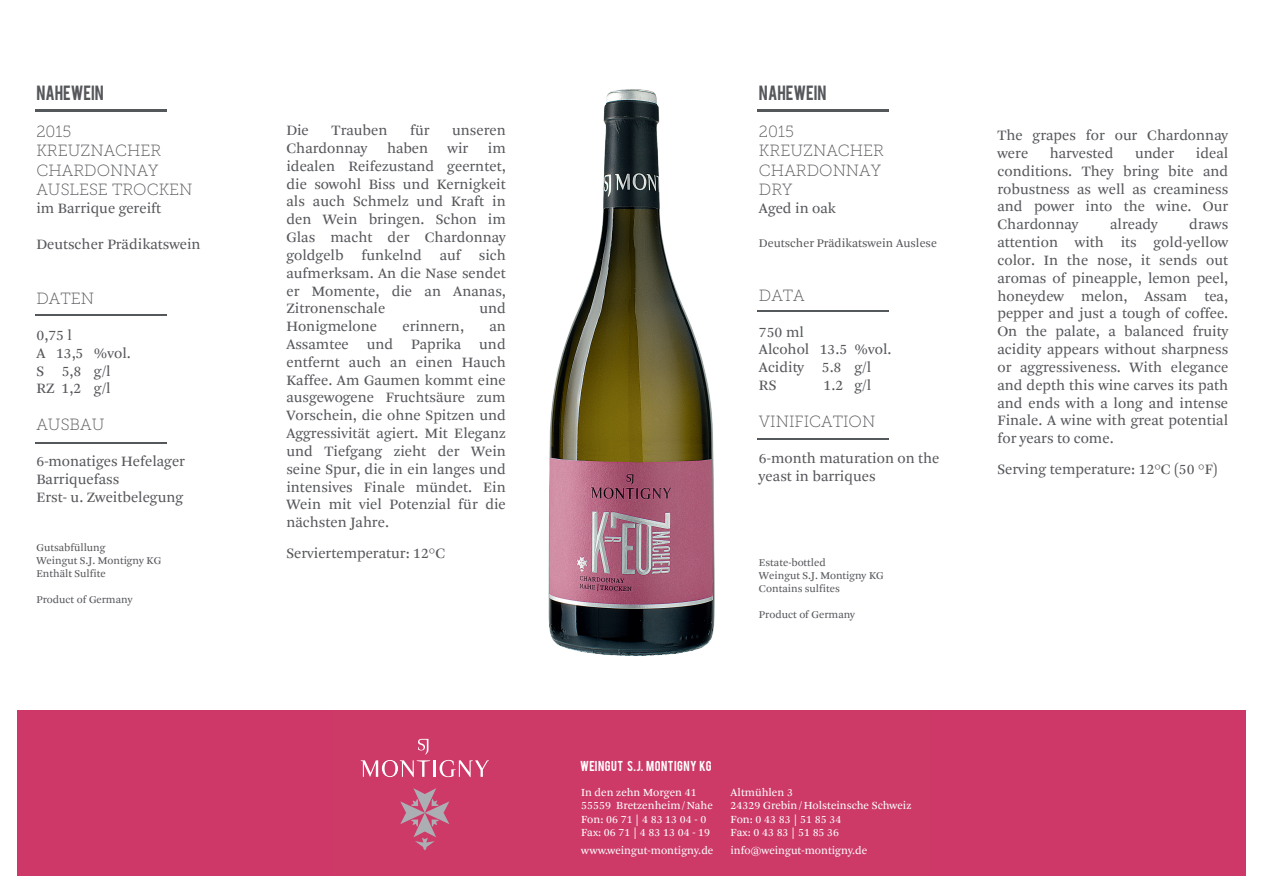
<style>
.page{position:relative;width:1263px;height:893px;background:#fff}
.page>*{position:absolute;margin:0;border:0;box-sizing:border-box;transform-origin:0 0}
.t1{font:16.2px/19.5px "Museo Slab 100";color:#55575b}
.t2{font:16.2px "Bebas";letter-spacing:-.005em;color:#55575b}
.t3{font:14.85px/17.9px "Arnhem Pro Bln";color:#55575b}
.t4{font:12.15px "Arnhem Pro Bln";color:#55575b}
.t5{font:11.25px/13.5px "Arnhem Pro Blond";color:#fff}
.t6{font:11.25px "Bebas";letter-spacing:.04em;color:#fff}
.t7{font:10.8px/12.9px "Arnhem Pro Bln";color:#55575b}
</style>
<div class="page">
<div style="left:17px;top:710px;width:1229px;height:166px;background:#cd3868"></div>
<svg style="left:361px;top:739px;width:128px;height:38px"></svg>
<svg style="left:400px;top:788px;width:49px;height:62px"></svg>
<img style="left:548px;top:89px;width:167px;height:567px">
<hr style="left:35px;top:109px;width:132px;height:3px;background:#55585b">
<hr style="left:35px;top:314px;width:132px;height:1px;background:#55585b">
<hr style="left:35px;top:442px;width:132px;height:1px;background:#55585b">
<hr style="left:757px;top:109px;width:132px;height:3px;background:#55585b">
<hr style="left:757px;top:310px;width:132px;height:2px;background:#55585b">
<hr style="left:757px;top:439px;width:132px;height:1px;background:#55585b">
<p class="t2" style="left:36px;top:81px;width:69px">NAHEWEIN</p>
<p class="t1" style="left:36px;top:122px;width:158px">2015<br>KREUZNACHER<br>CHARDONNAY<br>AUSLESE TROCKEN</p>
<p class="t3" style="left:36px;top:200px;width:126px">im Barrique gereift</p>
<p class="t3" style="left:36px;top:236px;width:166px">Deutscher Prädikatswein</p>
<p class="t1" style="left:36px;top:289px;width:59px">DATEN</p>
<p class="t3" style="left:36px;top:326px;width:96px">0,75 l<br>A 13,5 %vol.<br>S 5,8 g/l<br>RZ 1,2 g/l</p>
<p class="t1" style="left:36px;top:415px;width:70px">AUSBAU</p>
<p class="t3" style="left:36px;top:453px;width:150px">6-monatiges Hefelager<br>Barriquefass<br>Erst- u. Zweitbelegung</p>
<p class="t7" style="left:36px;top:542px;width:126px">Gutsabfüllung<br>Weingut S.J. Montigny KG<br>Enthält Sulfite</p>
<p class="t7" style="left:36px;top:593px;width:98px">Product of Germany</p>
<p class="t3" style="left:286px;top:122px;width:24px">Die</p>
<p class="t3" style="left:332px;top:122px;width:57px">Trauben</p>
<p class="t3" style="left:410px;top:122px;width:21px">für</p>
<p class="t3" style="left:452px;top:122px;width:55px">unseren</p>
<p class="t3" style="left:286px;top:139px;width:83px">Chardonnay</p>
<p class="t3" style="left:387px;top:139px;width:43px">haben</p>
<p class="t3" style="left:448px;top:139px;width:22px">wir</p>
<p class="t3" style="left:286px;top:139px;width:221px;text-align:justify;text-indent:202px">im idealen Reifezustand geerntet, die sowohl Biss und Kernigkeit als auch Schmelz und Kraft in den Wein bringen. Schon im Glas macht der Chardonnay goldgelb funkelnd auf sich aufmerksam. An die Nase sendet er Momente, die an Ananas, Zitronenschale</p>
<p class="t3" style="left:479px;top:300px;width:28px">und</p>
<p class="t3" style="left:286px;top:318px;width:92px">Honigmelone</p>
<p class="t3" style="left:403px;top:318px;width:63px">erinnern,</p>
<p class="t3" style="left:286px;top:318px;width:221px;text-align:justify;text-indent:203px">an Assamtee und Paprika und entfernt auch an einen Hauch Kaffee. Am Gaumen kommt eine ausgewogene Fruchtsäure zum Vorschein, die ohne Spitzen und Aggressivität agiert. Mit Eleganz und Tiefgang zieht der Wein seine Spur, die in ein langes und intensives Finale mündet. Ein Wein mit viel Potenzial für die nächsten Jahre.</p>
<p class="t3" style="left:286px;top:544px;width:160px">Serviertemperatur: 12°C</p>
<p class="t2" style="left:759px;top:81px;width:69px">NAHEWEIN</p>
<p class="t1" style="left:759px;top:122px;width:127px">2015<br>KREUZNACHER<br>CHARDONNAY<br>DRY</p>
<p class="t3" style="left:759px;top:200px;width:79px">Aged in oak</p>
<p class="t4" style="left:759px;top:235px;width:179px">Deutscher Prädikatswein Auslese</p>
<p class="t1" style="left:759px;top:285px;width:47px">DATA</p>
<p class="t3" style="left:759px;top:323px;width:134px">750 ml<br>Alcohol 13.5 %vol.<br>Acidity 5.8 g/l<br>RS</p>
<p class="t3" style="left:823px;top:376px;width:49px">1.2 g/l</p>
<p class="t1" style="left:759px;top:412px;width:118px">VINIFICATION</p>
<p class="t3" style="left:759px;top:449px;width:182px">6-month maturation on the yeast in barriques</p>
<p class="t7" style="left:759px;top:556px;width:126px">Estate-bottled<br>Weingut S.J. Montigny KG<br>Contains sulfites</p>
<p class="t7" style="left:759px;top:608px;width:98px">Product of Germany</p>
<p class="t6" style="left:580px;top:757px;width:133px">WEINGUT S.J. MONTIGNY KG</p>
<p class="t5" style="left:581px;top:785px;width:133px">In den zehn Morgen 41<br>55559 Bretzenheim/Nahe<br>Fon: 06 71 | 4 83 13 04 - 0<br>Fax: 06 71 | 4 83 13 04 - 19</p>
<p class="t5" style="left:581px;top:844px;width:134px">www.weingut-montigny.de</p>
<p class="t5" style="left:731px;top:785px;width:182px">Altmühlen 3<br>24329 Grebin/Holsteinsche Schweiz<br>Fon: 0 43 83 | 51 85 34<br>Fax: 0 43 83 | 51 85 36</p>
<p class="t5" style="left:731px;top:844px;width:138px">info@weingut-montigny.de</p>
<p class="t3" style="left:997px;top:127px;width:232px">The grapes for our Chardonnay were</p>
<p class="t3" style="left:997px;top:144px;width:232px;text-align:justify;text-indent:198px">ideal conditions. They bring bite and robustness as well as creaminess and power into the wine. Our Chardonnay</p>
<p class="t3" style="left:1050px;top:144px;width:65px">harvested</p>
<p class="t3" style="left:1135px;top:144px;width:41px">under</p>
<p class="t3" style="left:997px;top:216px;width:232px;text-align:justify;text-indent:192px">draws attention with its gold-yellow color. In the nose, it sends out aromas of pineapple, lemon peel, honeydew melon, Assam tea, pepper and just a tough of coffee.<br>On the palate, a balanced fruity acidity appears without sharpness or aggressiveness. With elegance and depth this wine carves its path and ends with a long and intense Finale. A wine with great potential for years to come.</p>
<p class="t3" style="left:997px;top:460px;width:222px">Serving temperature: 12°C (50 °F)</p>
<p class="t3" style="left:1110px;top:216px;width:49px">already</p>
</div>
